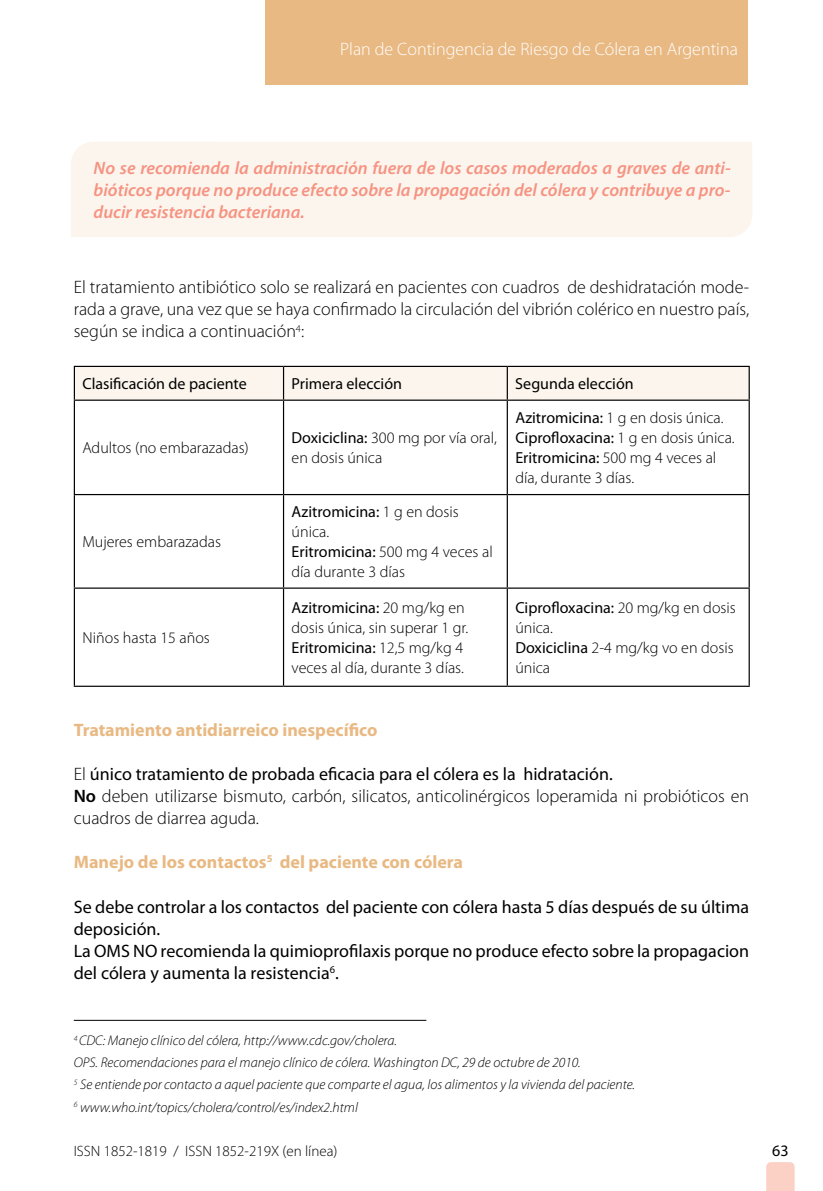
<style>
.page{position:relative;width:823px;height:1191px;background:#fff}
.page>*{position:absolute;margin:0;border:0;box-sizing:border-box;transform-origin:0 0}
.t1{font:300 18px/22.2px "Myriad Pro";color:#000;text-align:justify}
.t2{font:18px/22.2px "Myriad Pro";color:#000}
.t3{font:italic 600 18px/22px "Myriad Pro";color:#f69382;text-align:justify}
.t4{font:700 18px "Myriad Pro";color:#e9b983}
.t5{font:300 18px "Myriad Pro";color:#fff}
.t6{font:300 16px/20px "Myriad Pro";color:#000}
.t7{font:16px "Myriad Pro";color:#000}
.t8{font:300 15px "Myriad Pro";color:#000}
.t9{font:italic 300 14px/22.2px "Myriad Pro";color:#000}
.s1{font-weight:400}
.s2{font-weight:600}
</style>
<div class="page">
<svg style="left:766px;top:1162px;width:28px;height:29px"></svg>
<div style="left:265px;top:0;width:482px;height:85px;background:#e9b983"></div>
<div style="left:71px;top:142px;width:681px;height:95px;background:#fcf5ed"></div>
<div style="left:75px;top:367px;width:673px;height:32px;background:#fcf5ed"></div>
<hr style="left:74px;top:366px;width:209px;height:1px;background:#000">
<hr style="left:74px;top:367px;width:1px;height:32px;background:#000">
<hr style="left:283px;top:366px;width:224px;height:1px;background:#000">
<hr style="left:283px;top:367px;width:1px;height:32px;background:#000">
<hr style="left:507px;top:366px;width:242px;height:1px;background:#000">
<hr style="left:506px;top:367px;width:1px;height:32px;background:#000">
<hr style="left:748px;top:367px;width:1px;height:32px;background:#000">
<hr style="left:74px;top:399px;width:209px;height:2px;background:#000">
<hr style="left:74px;top:401px;width:1px;height:93px;background:#000">
<hr style="left:283px;top:399px;width:224px;height:2px;background:#000">
<hr style="left:283px;top:401px;width:1px;height:93px;background:#000">
<hr style="left:507px;top:399px;width:242px;height:2px;background:#000">
<hr style="left:506px;top:401px;width:1px;height:93px;background:#000">
<hr style="left:748px;top:401px;width:1px;height:93px;background:#000">
<hr style="left:74px;top:494px;width:209px;height:1px;background:#000">
<hr style="left:74px;top:495px;width:1px;height:92px;background:#000">
<hr style="left:283px;top:494px;width:224px;height:1px;background:#000">
<hr style="left:283px;top:495px;width:1px;height:92px;background:#000">
<hr style="left:507px;top:494px;width:242px;height:1px;background:#000">
<hr style="left:506px;top:495px;width:1px;height:92px;background:#000">
<hr style="left:748px;top:495px;width:1px;height:92px;background:#000">
<hr style="left:74px;top:587px;width:209px;height:2px;background:#000">
<hr style="left:74px;top:589px;width:1px;height:96px;background:#000">
<hr style="left:283px;top:587px;width:224px;height:2px;background:#000">
<hr style="left:283px;top:589px;width:1px;height:96px;background:#000">
<hr style="left:507px;top:587px;width:242px;height:2px;background:#000">
<hr style="left:506px;top:589px;width:1px;height:96px;background:#000">
<hr style="left:748px;top:589px;width:1px;height:96px;background:#000">
<hr style="left:74px;top:685px;width:209px;height:2px;background:#000">
<hr style="left:283px;top:685px;width:224px;height:2px;background:#000">
<hr style="left:507px;top:685px;width:242px;height:2px;background:#000">
<hr style="left:74px;top:1019px;width:352px;height:1px;background:#000">
<p class="t5" style="left:340px;top:39px;width:399px">Plan de Contingencia de Riesgo de Cólera en Argentina</p>
<p class="t3" style="left:94px;top:156px;width:638px">No se recomienda la administración fuera de los casos moderados a graves de anti&shy;bióticos porque no produce efecto sobre la propagación del cólera y contribuye a pro&shy;ducir resistencia bacteriana.</p>
<p class="t1" style="left:74px;top:276px;width:676px">El tratamiento antibiótico solo se realizará en pacientes con cuadros de deshidratación mode&shy;rada a grave, una vez que se haya confirmado la circulación del vibrión colérico en nuestro país, según se indica a continuación<sup>4</sup>:</p>
<p class="t7" style="left:82px;top:374px;width:166px">Clasificación de paciente</p>
<p class="t7" style="left:291px;top:374px;width:112px">Primera elección</p>
<p class="t7" style="left:515px;top:374px;width:120px">Segunda elección</p>
<p class="t6" style="left:82px;top:438px;width:168px">Adultos (no embarazadas)</p>
<p class="t6" style="left:291px;top:428px;width:207px"><span class="s1">Doxiciclina:</span> 300 mg por vía oral, en dosis única</p>
<p class="t6" style="left:82px;top:532px;width:140px">Mujeres embarazadas</p>
<p class="t6" style="left:291px;top:502px;width:202px"><span class="s1">Azitromicina:</span> 1 g en dosis única.<br><span class="s1">Eritromicina:</span> 500 mg 4 veces al día durante 3 días</p>
<p class="t6" style="left:515px;top:408px;width:221px"><span class="s1">Azitromicina:</span> 1 g en dosis única.<br><span class="s1">Ciprofloxacina:</span> 1 g en dosis única.<br><span class="s1">Eritromicina:</span> 500 mg 4 veces al día, durante 3 días.</p>
<p class="t6" style="left:82px;top:628px;width:129px">Niños hasta 15 años</p>
<p class="t6" style="left:291px;top:598px;width:178px"><span class="s1">Azitromicina:</span> 20 mg/kg en dosis única, sin superar 1 gr.<br><span class="s1">Eritromicina:</span> 12,5 mg/kg 4 veces al día, durante 3 días.</p>
<p class="t6" style="left:515px;top:598px;width:222px"><span class="s1">Ciprofloxacina:</span> 20 mg/kg en dosis única.<br><span class="s1">Doxiciclina</span> 2-4 mg/kg vo en dosis única</p>
<p class="t4" style="left:74px;top:718px;width:305px">Tratamiento antidiarreico inespecífico</p>
<p class="t1" style="left:74px;top:763px;width:676px;text-align:left">El <span class="s1">único tratamiento de probada eficacia para el cólera es la hidratación.<br></span><span class="s2">No</span> deben utilizarse bismuto, carbón, silicatos, anticolinérgicos loperamida ni probióticos en cuadros de diarrea aguda.</p>
<p class="t4" style="left:74px;top:850px;width:390px">Manejo de los contactos<sup>5</sup> del paciente con cólera</p>
<p class="t2" style="left:74px;top:895px;width:676px">Se debe controlar a los contactos del paciente con cólera hasta 5 días después de su última deposición.<br>La OMS NO recomienda la quimioprofilaxis porque no produce efecto sobre la propagacion del cólera y aumenta la resistencia<sup>6</sup>.</p>
<p class="t9" style="left:74px;top:1029px;width:562px"><sup>4</sup> CDC: Manejo clínico del cólera, http://www.cdc.gov/cholera.<br>OPS. Recomendaciones para el manejo clínico de cólera. Washington DC, 29 de octubre de 2010.<br><sup>5</sup> Se entiende por contacto a aquel paciente que comparte el agua, los alimentos y la vivienda del paciente.<br><sup>6</sup> www.who.int/topics/cholera/control/es/index2.html</p>
<p class="t8" style="left:74px;top:1143px;width:265px">ISSN 1852-1819 / ISSN 1852-219X (en línea)</p>
<p class="t7" style="left:771px;top:1140px;width:18px">63</p>
</div>
